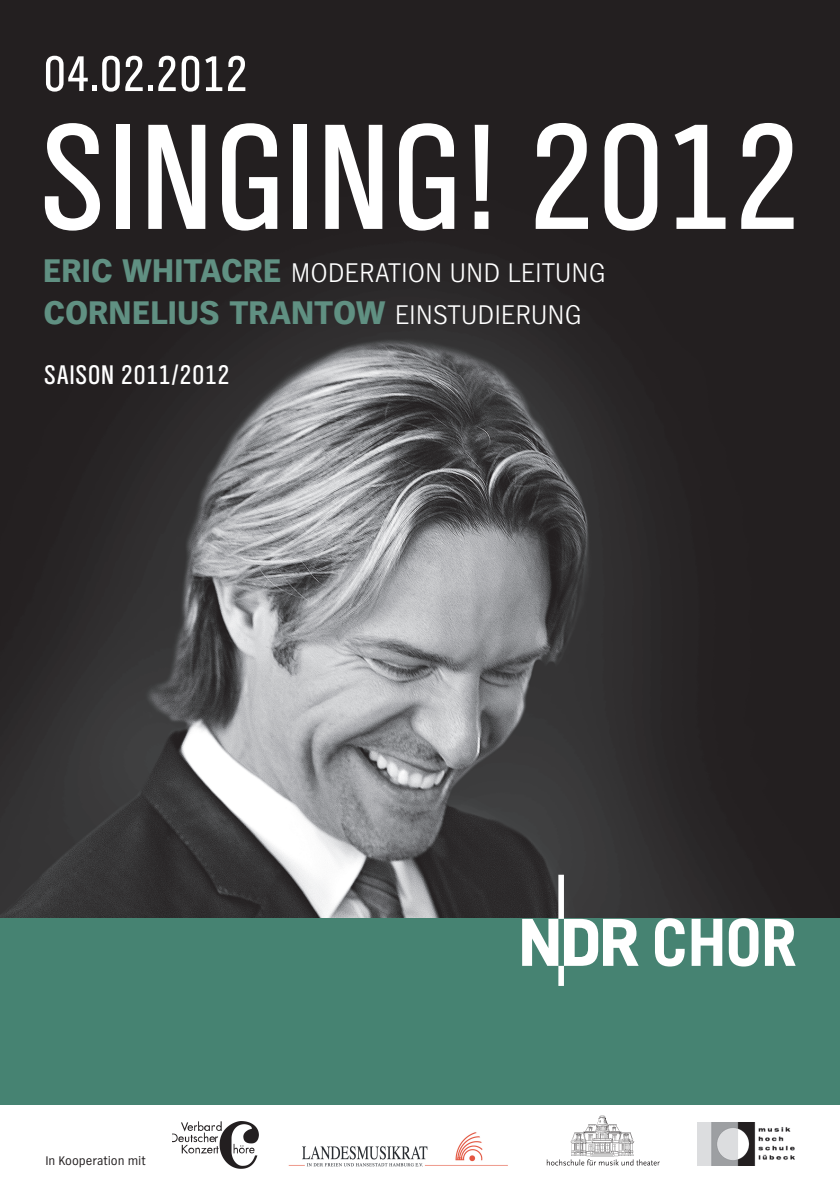
<style>
.page{position:relative;width:840px;height:1191px;background:#fff}
.page>*{position:absolute;margin:0;border:0;box-sizing:border-box;transform-origin:0 0}
.t1{font:156px "NDR Sans Cond";letter-spacing:-.005em;color:#fff}
.t2{font:52px "NDR Sans Cond";color:#fff}
.t3{font:900 34px "NDR Sans";letter-spacing:.005em;color:#609082}
.t4{font:300 28px "NDR Sans";color:#fff}
.t5{font:28px "NDR Sans Cond";letter-spacing:.005em;color:#fff}
.t6{font:13px "NDR Sans";color:#231f20}
.s1{font-weight:900;font-size:34px;color:#609082}
.s2{font-weight:300;font-size:28px;color:#fff}
</style>
<div class="page">
<img style="left:0;top:0;width:839px;height:918px">
<div style="left:0;top:918px;width:839px;height:205px;background:#468372"></div>
<div style="left:0;top:1106px;width:839px;height:85px;background:#fff"></div>
<img style="left:288px;top:1132px;width:220px;height:35px">
<img style="left:172px;top:1121px;width:86px;height:47px">
<svg style="left:522px;top:874px;width:116px;height:112px"></svg>
<svg style="left:655px;top:918px;width:29px;height:48px"></svg>
<svg style="left:691px;top:919px;width:30px;height:47px"></svg>
<svg style="left:728px;top:918px;width:30px;height:48px"></svg>
<svg style="left:764px;top:919px;width:31px;height:47px"></svg>
<img style="left:697px;top:1122px;width:97px;height:43px">
<img style="left:546px;top:1115px;width:114px;height:51px">
<h2 class="t2" style="left:43px;top:55px;width:207px">04.02.2012</h2>
<h1 class="t1" style="left:38px;top:121px;width:765px">SINGING! 2012</h1>
<p class="t4" style="left:43px;top:262px;width:564px"><span class="s1">ERIC WHITACRE</span> MODERATION UND LEITUNG</p>
<p class="t3" style="left:44px;top:300px;width:539px">CORNELIUS TRANTOW <span class="s2">EINSTUDIERUNG</span></p>
<p class="t5" style="left:44px;top:364px;width:187px">SAISON 2011/2012</p>
<p class="t6" style="left:45px;top:1156px;width:102px">In Kooperation mit</p>
</div>
